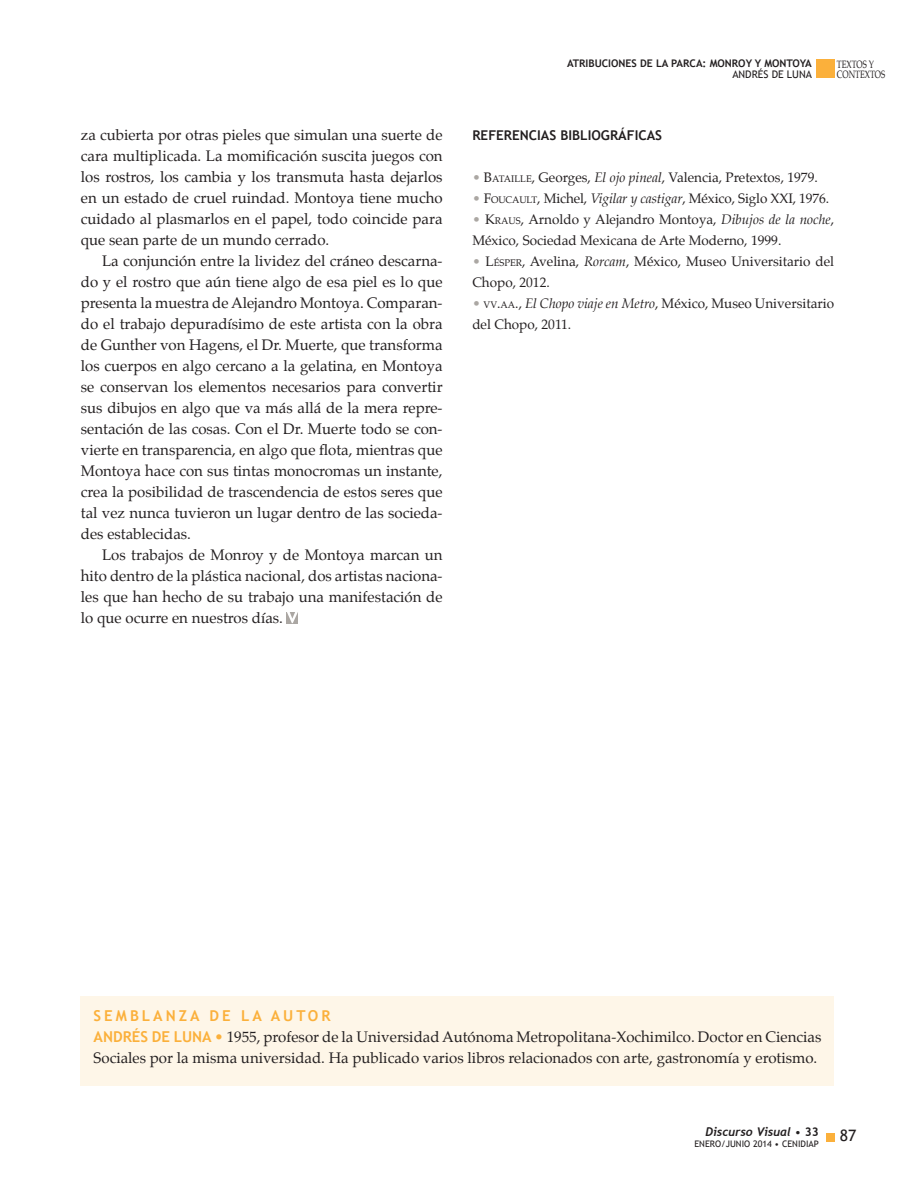
<style>
.page{position:relative;width:915px;height:1191px;background:#fff}
.page>*{position:absolute;margin:0;border:0;box-sizing:border-box;transform-origin:0 0}
.t1{font:15.75px "Trebuchet MS";color:#231f20}
.TEXTO{font:15px/21px "Palatino";color:#231f20;text-align:justify}
.SEMBLANZA{font:15px/21px "Palatino";color:#231f20}
.SEMBLANZA-2{font:700 15px "Trebuchet MS";letter-spacing:.2em;color:#fbb03b}
.TEXTO_sin_sangría{font:13.5px/21px "Palatino";color:#231f20}
.TEXTO_sin_sangría-2{font:700 13.5px "Trebuchet MS";color:#231f20}
.t2{font:italic 700 12px "Trebuchet";color:#231f20}
.t3{font:700 10.5px "Trebuchet MS";color:#231f20}
.t4{font:10.5px/10.9px "Palatino";color:#231f20;scale:.75 1}
.t5{font:10.5px "Trebuchet MS";color:#231f20}
.t6{font:9px "Trebuchet MS";color:#231f20}
.s1{color:#aba7a3}
.s2{font-style:inherit}
.s3{font-size:9.45px}
.s4{font-style:italic}
.s5{font-family:"Trebuchet MS";font-weight:700;color:#fbb03b}
.s6{color:#fbb03b}
.s7{font-family:"Trebuchet MS";font-weight:400;font-style:normal}
.s8{font-family:"Trebuchet MS";font-style:normal}
</style>
<div class="page">
<div style="left:825px;top:1133px;width:8px;height:8px;background:#fbb03b"></div>
<div style="left:815px;top:60px;width:18px;height:18px;background:#fbb03b"></div>
<div style="left:81px;top:996px;width:752px;height:90px;background:#fef6e8"></div>
<svg style="left:287px;top:612px;width:11px;height:11px"></svg>
<p class="TEXTO" style="left:81px;top:124px;width:363px">za cubierta por otras pieles que simulan una suerte de cara multiplicada. La momificación suscita juegos con los rostros, los cambia y los transmuta hasta dejarlos en un estado de cruel ruindad. Montoya tiene mucho cuidado al plasmarlos en el papel, todo coincide para que sean parte de un mundo cerrado.</p>
<p class="TEXTO" style="left:81px;top:250px;width:363px;text-indent:21px">La conjunción entre la lividez del cráneo descarna&shy;do y el rostro que aún tiene algo de esa piel es lo que presenta la muestra de Alejandro Montoya. Comparan&shy;do el trabajo depuradísimo de este artista con la obra de Gunther von Hagens, el Dr. Muerte, que transforma los cuerpos en algo cercano a la gelatina, en Montoya se conservan los elementos necesarios para convertir sus dibujos en algo que va más allá de la mera repre&shy;sentación de las cosas. Con el Dr. Muerte todo se con&shy;vierte en transparencia, en algo que flota, mientras que Montoya hace con sus tintas monocromas un instante, crea la posibilidad de trascendencia de estos seres que tal vez nunca tuvieron un lugar dentro de las socieda&shy;des establecidas.</p>
<p class="TEXTO" style="left:81px;top:544px;width:363px;text-indent:21px">Los trabajos de Monroy y de Montoya marcan un hito dentro de la plástica nacional, dos artistas naciona&shy;les que han hecho de su trabajo una manifestación de lo que ocurre en nuestros días.</p>
<p class="t3" style="left:567px;top:57px;width:246px">ATRIBUCIONES DE LA PARCA: MONROY Y MONTOYA</p>
<p class="t5" style="left:732px;top:68px;width:81px">ANDRÉS DE LUNA</p>
<p class="t4" style="left:836px;top:58px;width:66px">TEXTOS Y<br>CONTEXTOS</p>
<p class="TEXTO_sin_sangría-2" style="left:472px;top:127px;width:191px">REFERENCIAS BIBLIOGRÁFICAS</p>
<p class="TEXTO_sin_sangría" style="left:472px;top:167px;width:347px"><span class="s1">•</span> <span class="s2">B</span><span class="s3">ATAILLE</span><span class="s2">,</span> Georges, <span class="s4">El ojo pineal</span>, Valencia, Pretextos, 1979.</p>
<p class="TEXTO_sin_sangría" style="left:472px;top:188px;width:358px"><span class="s1">•</span> <span class="s2">F</span><span class="s3">OUCAULT</span><span class="s2">,</span> Michel, <span class="s4">Vigilar y castigar</span>, México, Siglo XXI, 1976.</p>
<p class="TEXTO_sin_sangría" style="left:472px;top:209px;width:363px"><span class="s1">•</span> <span class="s2">K</span><span class="s3">RAUS</span><span class="s2">,</span> Arnoldo y Alejandro Montoya, <span class="s4">Dibujos de la noche</span>,<br>México, Sociedad Mexicana de Arte Moderno, 1999.</p>
<p class="TEXTO_sin_sangría" style="left:472px;top:251px;width:363px"><span class="s1">•</span> <span class="s2">L</span><span class="s3">ÉSPER</span><span class="s2">,</span> Avelina, <span class="s4">Rorcam</span>, México, Museo Universitario del<br>Chopo, 2012.</p>
<p class="TEXTO_sin_sangría" style="left:472px;top:293px;width:363px"><span class="s1">•</span> <span class="s3">VV</span><span class="s2">.</span><span class="s3">AA</span>., <span class="s4">El Chopo viaje en Metro</span>, México, Museo Universitario del Chopo, 2011.</p>
<p class="SEMBLANZA-2" style="left:94px;top:1006px;width:238px">SEMBLANZA DE LA AUTOR</p>
<p class="SEMBLANZA" style="left:94px;top:1026px;width:729px"><span class="s5">ANDRÉS DE LUNA</span> <span class="s6">•</span> 1955, profesor de la Universidad Autónoma Metropolitana-Xochimilco. Doctor en Ciencias<br>Sociales por la misma universidad. Ha publicado varios libros relacionados con arte, gastronomía y erotismo.</p>
<p class="t2" style="left:705px;top:1124px;width:115px">Discurso Visual <span class="s7">•</span> <span class="s8">33</span></p>
<p class="t6" style="left:694px;top:1138px;width:126px">ENERO/JUNIO 2014 • CENIDIAP</p>
<p class="t1" style="left:839px;top:1126px;width:18px">87</p>
</div>
